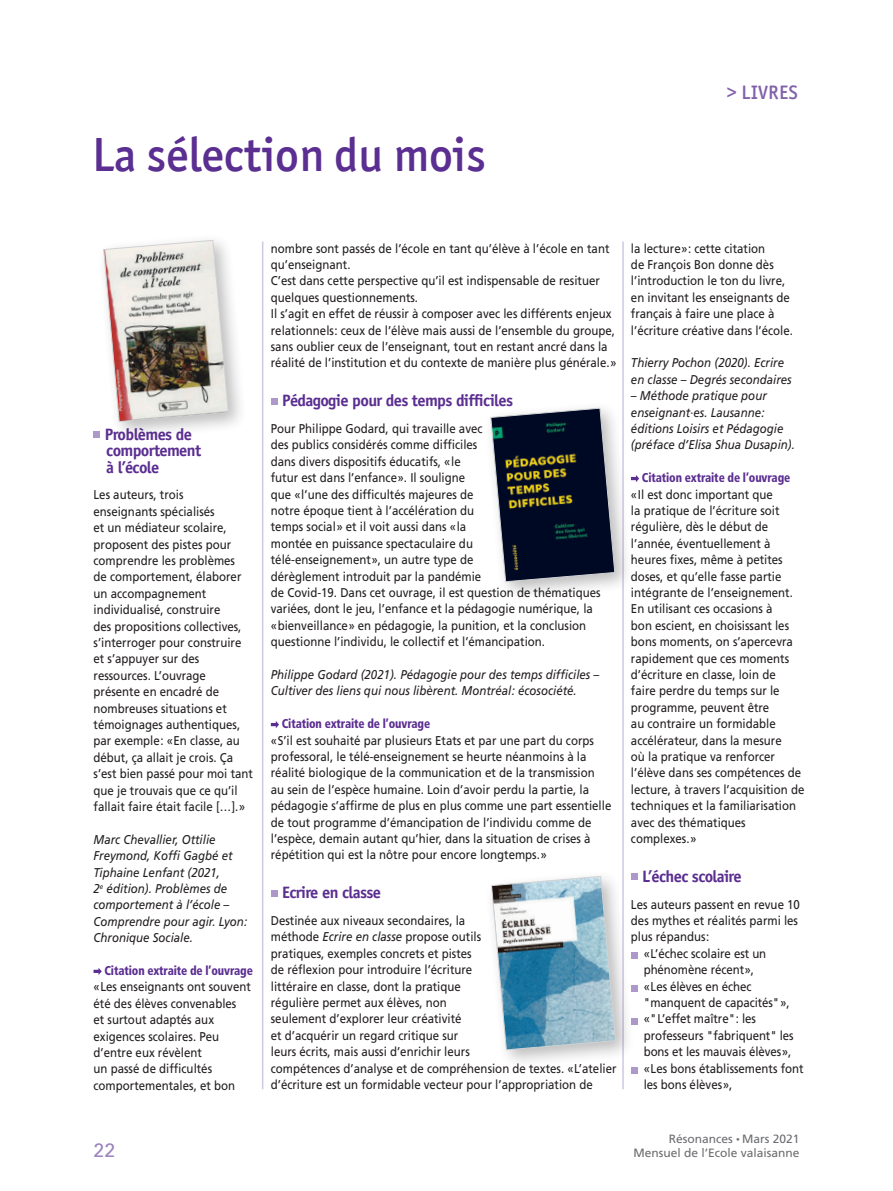
<style>
.page{position:relative;width:893px;height:1191px;background:#fff}
.page>*{position:absolute;margin:0;border:0;box-sizing:border-box;transform-origin:0 0}
.t1{font:500 48px "Officina San ITC";color:#5b2e91}
.t2{font:500 19.5px "Officina San ITC";letter-spacing:.02em;color:#8161aa}
.t3{font:19.5px "Univers LT Std";color:#9c85bd}
.t4{font:700 16.5px/16.4px "Officina Sans";letter-spacing:-.04em;color:#5b2e91}
.t5{font:12.75px/16.4px "Frutiger";color:#231f20;scale:.9 1}
.t6{font:italic 12.75px/16.4px "Frutiger";color:#231f20;scale:.9 1}
.t7{font:900 condensed 12.75px "Frutiger";letter-spacing:-.01em;color:#5b2e91;scale:.9 1}
.t8{font:12px "Frutiger";color:#6c6d70}
.s1{font-style:italic}
.s2{font-size:7.5px}
</style>
<div class="page">
<svg style="left:271px;top:398px;width:6px;height:6px"></svg>
<svg style="left:271px;top:721px;width:8px;height:7px"></svg>
<svg style="left:271px;top:890px;width:6px;height:6px"></svg>
<hr style="left:262px;top:241px;width:1px;height:848px;background:#d0c7e2">
<hr style="left:622px;top:241px;width:2px;height:848px;background:#d0c7e2">
<div style="left:94px;top:431px;width:6px;height:7px;background:#ac99c9"></div>
<svg style="left:94px;top:968px;width:8px;height:7px"></svg>
<svg style="left:634px;top:475px;width:5px;height:7px"></svg>
<div style="left:631px;top:873px;width:6px;height:7px;background:#ac99c9"></div>
<div style="left:631px;top:952px;width:6px;height:7px;background:#ac99c9"></div>
<svg style="left:635px;top:985px;width:2px;height:6px"></svg>
<svg style="left:635px;top:1018px;width:2px;height:6px"></svg>
<svg style="left:631px;top:1067px;width:6px;height:6px"></svg>
<div style="left:96px;top:233px;width:152px;height:208px;background:#231f20;opacity:.3"></div>
<img style="left:103px;top:240px;width:126px;height:182px">
<div style="left:484px;top:401px;width:150px;height:200px;background:#231f20;opacity:.3"></div>
<svg style="left:490px;top:408px;width:125px;height:174px;background:#373e48"></svg>
<div style="left:484px;top:869px;width:151px;height:200px;background:#231f20;opacity:.3"></div>
<svg style="left:491px;top:876px;width:125px;height:174px"></svg>
<h1 class="t1" style="left:92px;top:127px;width:395px">La sélection du mois</h1>
<h2 class="t2" style="left:727px;top:81px;width:73px">&gt; LIVRES</h2>
<p class="t4" style="left:105px;top:426px;width:98px">Problèmes de comportement à l’école</p>
<p class="t5" style="left:94px;top:487px;width:179px">Les auteurs, trois<br>enseignants spécialisés<br>et un médiateur scolaire, proposent des pistes pour comprendre les problèmes<br>de comportement, élaborer un accompagnement individualisé, construire<br>des propositions collectives, s’interroger pour construire et s’appuyer sur des ressources. L’ouvrage présente en encadré de nombreuses situations et témoignages authentiques, par exemple: «En classe, au début, ça allait je crois. Ça s’est bien passé pour moi tant que je trouvais que ce qu’il fallait faire était facile […].»</p>
<p class="t6" style="left:94px;top:831px;width:173px">Marc Chevallier, Ottilie<br>Freymond, Koffi Gagbé et<br>Tiphaine Lenfant (2021,<br>2<sup>e</sup> édition). Problèmes de comportement à l’école –<br>Comprendre pour agir. Lyon:<br>Chronique Sociale.</p>
<p class="t7" style="left:105px;top:963px;width:166px">Citation extraite de l’ouvrage</p>
<p class="t5" style="left:94px;top:978px;width:176px">«Les enseignants ont souvent été des élèves convenables<br>et surtout adaptés aux exigences scolaires. Peu d’entre eux révèlent<br>un passé de difficultés comportementales, et bon</p>
<p class="t5" style="left:271px;top:240px;width:386px">nombre sont passés de l’école en tant qu’élève à l’école en tant qu’enseignant.<br>C’est dans cette perspective qu’il est indispensable de resituer quelques questionnements.<br>Il s’agit en effet de réussir à composer avec les différents enjeux relationnels: ceux de l’élève mais aussi de l’ensemble du groupe, sans oublier ceux de l’enseignant, tout en restant ancré dans la réalité de l’institution et du contexte de manière plus générale.»</p>
<p class="t4" style="left:282px;top:392px;width:232px">Pédagogie pour des temps difficiles</p>
<p class="t5" style="left:271px;top:420px;width:368px">Pour Philippe Godard, qui travaille avec<br>des publics considérés comme difficiles<br>dans divers dispositifs éducatifs, «le<br>futur est dans l’enfance». Il souligne<br>que «l’une des difficultés majeures de<br>notre époque tient à l’accélération du<br>temps social» et il voit aussi dans «la<br>montée en puissance spectaculaire du<br>télé-enseignement», un autre type de<br>dérèglement introduit par la pandémie<br>de Covid-19. Dans cet ouvrage, il est question de thématiques variées, dont le jeu, l’enfance et la pédagogie numérique, la «bienveillance» en pédagogie, la punition, et la conclusion questionne l’individu, le collectif et l’émancipation.</p>
<p class="t6" style="left:271px;top:666px;width:366px">Philippe Godard (2021). Pédagogie pour des temps difficiles –<br>Cultiver des liens qui nous libèrent. Montréal: écosociété.</p>
<p class="t7" style="left:282px;top:716px;width:166px">Citation extraite de l’ouvrage</p>
<p class="t5" style="left:271px;top:732px;width:380px">«S’il est souhaité par plusieurs Etats et par une part du corps professoral, le télé-enseignement se heurte néanmoins à la réalité biologique de la communication et de la transmission<br>au sein de l’espèce humaine. Loin d’avoir perdu la partie, la pédagogie s’affirme de plus en plus comme une part essentielle de tout programme d’émancipation de l’individu comme de l’espèce, demain autant qu’hier, dans la situation de crises à répétition qui est la nôtre pour encore longtemps.»</p>
<p class="t4" style="left:282px;top:884px;width:100px">Ecrire en classe</p>
<p class="t5" style="left:271px;top:912px;width:386px">Destinée aux niveaux secondaires, la<br>méthode <span class="s1">Ecrire en classe</span> propose outils<br>pratiques, exemples concrets et pistes<br>de réflexion pour introduire l’écriture<br>littéraire en classe, dont la pratique<br>régulière permet aux élèves, non<br>seulement d’explorer leur créativité<br>et d’acquérir un regard critique sur<br>leurs écrits, mais aussi d’enrichir leurs<br>compétences d’analyse et de compréhension de textes. «L’atelier d’écriture est un formidable vecteur pour l’appropriation de</p>
<p class="t5" style="left:631px;top:240px;width:181px">la lecture»: cette citation<br>de François Bon donne dès l’introduction le ton du livre, en invitant les enseignants de français à faire une place à l’écriture créative dans l’école.</p>
<p class="t6" style="left:631px;top:355px;width:180px">Thierry Pochon (2020). Ecrire en classe – Degrés secondaires</p>
<p class="t6" style="left:631px;top:387px;width:184px">– Méthode pratique pour enseignant·es. Lausanne: éditions Loisirs et Pédagogie (préface d’Elisa Shua Dusapin).</p>
<p class="t7" style="left:642px;top:470px;width:166px">Citation extraite de l’ouvrage</p>
<p class="t5" style="left:631px;top:486px;width:194px">«Il est donc important que<br>la pratique de l’écriture soit régulière, dès le début de l’année, éventuellement à heures fixes, même à petites doses, et qu’elle fasse partie intégrante de l’enseignement.<br>En utilisant ces occasions à<br>bon escient, en choisissant les bons moments, on s’apercevra rapidement que ces moments d’écriture en classe, loin de<br>faire perdre du temps sur le programme, peuvent être<br>au contraire un formidable accélérateur, dans la mesure<br>où la pratique va renforcer l’élève dans ses compétences de lecture, à travers l’acquisition de techniques et la familiarisation avec des thématiques complexes.»</p>
<p class="t4" style="left:642px;top:868px;width:101px">L’échec scolaire</p>
<p class="t5" style="left:631px;top:896px;width:189px">Les auteurs passent en revue 10</p>
<p class="t5" style="left:631px;top:912px;width:187px">des mythes et réalités parmi les</p>
<p class="t5" style="left:631px;top:928px;width:88px">plus répandus:</p>
<p class="t5" style="left:644px;top:945px;width:138px">«L’échec scolaire est un</p>
<p class="t5" style="left:644px;top:961px;width:124px">phénomène récent»,</p>
<p class="t5" style="left:644px;top:978px;width:121px">«Les élèves en échec</p>
<p class="t5" style="left:644px;top:994px;width:164px">"manquent de capacités" »,</p>
<p class="t5" style="left:644px;top:1010px;width:126px">«" L’effet maître" : les</p>
<p class="t5" style="left:644px;top:1027px;width:168px">professeurs "fabriquent" les</p>
<p class="t5" style="left:644px;top:1043px;width:165px">bons et les mauvais élèves»,</p>
<p class="t5" style="left:644px;top:1060px;width:179px">«Les bons établissements font</p>
<p class="t5" style="left:644px;top:1076px;width:100px">les bons élèves»,</p>
<p class="t8" style="left:669px;top:1131px;width:132px">Résonances <span class="s2">•</span> Mars 2021</p>
<h2 class="t3" style="left:94px;top:1138px;width:23px">22</h2>
<p class="t8" style="left:633px;top:1145px;width:168px">Mensuel de l’Ecole valaisanne</p>
</div>
